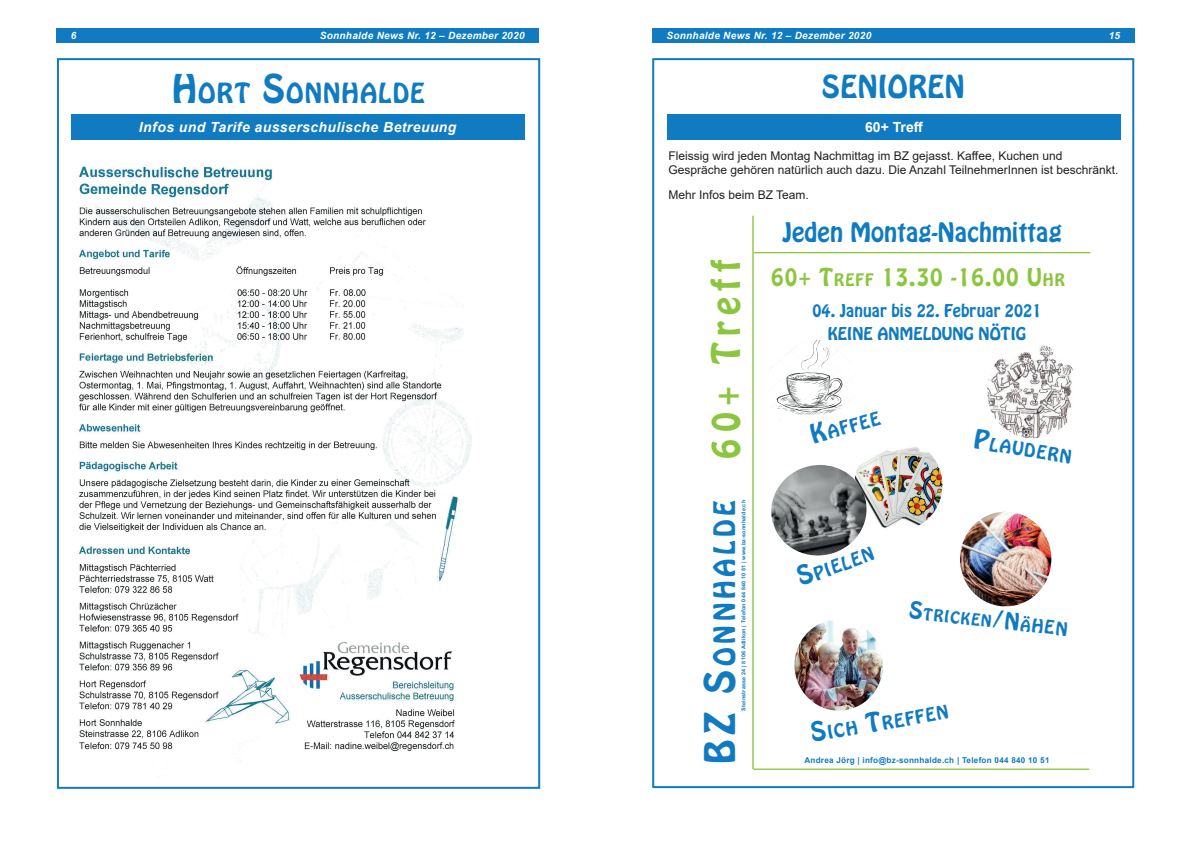
<style>
.page{position:relative;width:1191px;height:842px;background:#fff}
.page>*{position:absolute;margin:0;border:0;box-sizing:border-box;transform-origin:0 0}
.t1{font:34.6px "Hobo Std";letter-spacing:.18em;color:#8bc63e}
.t2{font:28px "Hobo Std";letter-spacing:.02em;color:#107bc1}
.t3{font:26.1px "Hobo Std";letter-spacing:.145em;color:#107bc1}
.t4{font:24.5px "Hobo Std";letter-spacing:.045em;color:#107bc1}
.t5{font:23.7px "Hobo Std";letter-spacing:.005em;color:#107bc1}
.t6{font:21.7px "Hobo Std";letter-spacing:.05em;color:#8bc63e}
.t7{font:16.6px "Hobo Std";color:#107bc1}
.t8{font:15.6px/23.7px "Hobo Std";letter-spacing:.005em;color:#107bc1;text-align:center}
.t9{font:14.7px "Hobo Std";color:#107bc1}
.t10{font:italic 700 14px "Arial";letter-spacing:.03em;color:#fff}
.t11{font:700 14px "Arial";color:#fff}
.t12{font:12px/14.4px "Arial";color:#231f20}
.t13{font:italic 700 10px "Arial";letter-spacing:.03em;color:#fff}
.t14{font:700 8.1px "Arial";letter-spacing:.03em;color:#107bc1}
.t15{font:700 5.4px "Arial";letter-spacing:.03em;color:#107bc1}
.s1{font-size:35px}
.s2{font-size:37.3px}
.s3{font-size:15.2px}
.s4{font-size:23.7px}
.s5{font-size:21px}
</style>
<div class="page">
<div style="left:652px;top:58px;width:482px;height:730px;border:2px solid #107bc1"></div>
<div style="left:57px;top:58px;width:483px;height:731px;border:2px solid #107bc1"></div>
<div style="left:57px;top:28px;width:482px;height:15px;background:#107bc1"></div>
<div style="left:652px;top:28px;width:482px;height:15px;background:#107bc1"></div>
<div style="left:667px;top:115px;width:453px;height:25px;background:#107bc1"></div>
<div style="left:71px;top:114px;width:453px;height:26px;background:#107bc1"></div>
<img style="left:78px;top:165px;width:394px;height:598px">
<hr style="left:752px;top:216px;width:1px;height:553px;background:#8bc63e">
<hr style="left:754px;top:252px;width:336px;height:1px;background:#8bc63e">
<hr style="left:753px;top:768px;width:335px;height:2px;background:#8bc63e">
<img style="left:861px;top:447px;width:81px;height:82px">
<img style="left:771px;top:465px;width:99px;height:91px">
<img style="left:960px;top:512px;width:91px;height:94px">
<img style="left:794px;top:621px;width:89px;height:90px">
<img style="left:987px;top:345px;width:86px;height:93px">
<img style="left:776px;top:340px;width:74px;height:81px">
<p class="t13" style="left:71px;top:29px;width:7px">6</p>
<p class="t13" style="left:320px;top:29px;width:206px">Sonnhalde News Nr. 12 – Dezember 2020</p>
<p class="t13" style="left:666px;top:29px;width:206px">Sonnhalde News Nr. 12 – Dezember 2020</p>
<p class="t13" style="left:1108px;top:29px;width:13px">15</p>
<h3 class="t4" style="left:172px;top:76px;width:254px"><span class="s1">H</span>ORT <span class="s1">S</span>ONNHALDE</h3>
<h2 class="t2" style="left:822px;top:67px;width:144px">SENIOREN</h2>
<p class="t10" style="left:139px;top:118px;width:319px">Infos und Tarife ausserschulische Betreuung</p>
<p class="t11" style="left:865px;top:118px;width:60px">60+ Treff</p>
<p class="t12" style="left:668px;top:148px;width:452px">Fleissig wird jeden Montag Nachmittag im BZ gejasst. Kaffee, Kuchen und<br>Gespräche gehören natürlich auch dazu. Die Anzahl TeilnehmerInnen ist beschränkt.</p>
<p class="t12" style="left:668px;top:187px;width:142px">Mehr Infos beim BZ Team.</p>
<h3 class="t5" style="left:782px;top:215px;width:281px">Jeden Montag-Nachmittag</h3>
<h1 class="t1" style="left:702px;top:459px;width:200px;rotate:-90deg">60+ Treff</h1>
<h3 class="t3" style="left:706px;top:764px;width:265px;rotate:-90deg"><span class="s2">BZ S</span>ONNHALDE</h3>
<p class="t15" style="left:739px;top:711px;width:212px;rotate:-90deg">Steinstrasse 24 | 8106 Adlikon | Telefon 044 840 10 51 | www.bz-sonnhalde.ch</p>
<h3 class="t6" style="left:771px;top:262px;width:295px">60+ T<span class="s3">REFF</span> 13.30 -16.00 U<span class="s3">HR</span></h3>
<p class="t8" style="left:812px;top:298px;width:230px">04. Januar bis 22. Februar 2021<br>KEINE ANMELDUNG NÖTIG</p>
<h3 class="t7" style="left:808px;top:426px;width:73px;rotate:-16deg"><span class="s4">K</span>AFFEE</h3>
<h3 class="t7" style="left:975px;top:430px;width:100px;rotate:9deg"><span class="s4">P</span>LAUDERN</h3>
<h3 class="t7" style="left:795px;top:569px;width:81px;rotate:-20deg"><span class="s4">S</span>PIELEN</h3>
<p class="t9" style="left:910px;top:602px;width:124px;rotate:6deg"><span class="s5">S</span>TRICKEN<span class="s5">/N</span>Ä</p>
<h3 class="t7" style="left:809px;top:724px;width:140px;rotate:-10deg"><span class="s4">S</span>ICH <span class="s4">T</span>REFFEN</h3>
<p class="t14" style="left:804px;top:754px;width:247px">Andrea Jörg | info@bz-sonnhalde.ch | Telefon 044 840 10 51</p>
</div>
